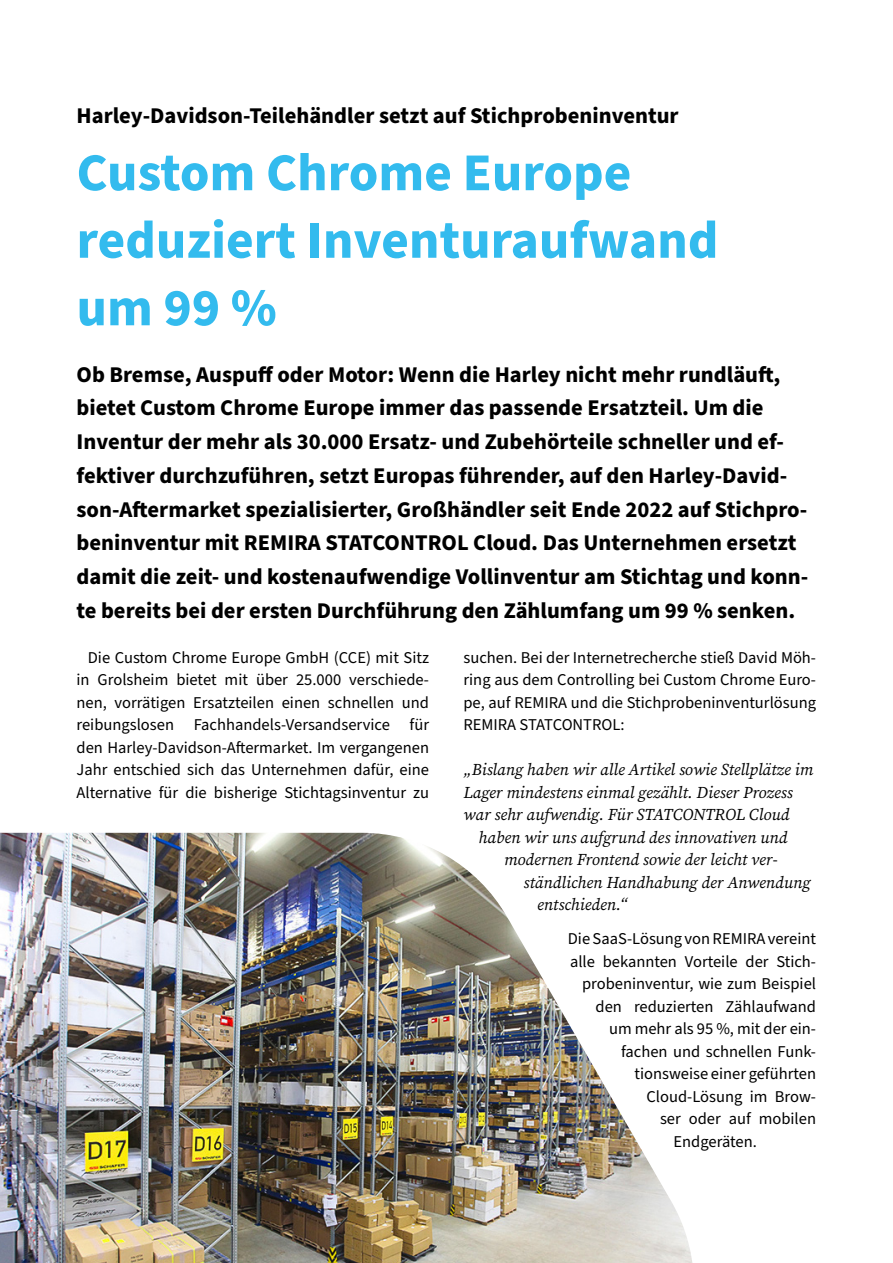
<style>
.page{position:relative;width:893px;height:1263px;background:#fff}
.page>*{position:absolute;margin:0;border:0;box-sizing:border-box;transform-origin:0 0}
.t1{font:700 53.25px/67.5px "Source Sans Pro";color:#3be}
.t2{font:700 22.5px/33.8px "Source Sans Pro";color:#000}
.t3{font:16.5px/22.5px "Source Sans Pro";color:#000;text-align:justify}
.t4{font:italic 16.5px "Source Serif Pro";color:#000}
</style>
<div class="page">
<img style="left:0;top:833px;width:692px;height:430px">
<h2 class="t2" style="left:77px;top:99px;width:604px">Harley-Davidson-Teilehändler setzt auf Stichprobeninventur</h2>
<h1 class="t1" style="left:77px;top:140px;width:643px">Custom Chrome Europe reduziert Inventuraufwand um 99 %</h1>
<p class="t2" style="left:77px;top:358px;width:733px">Ob Bremse, Auspuff oder Motor: Wenn die Harley nicht mehr rundläuft, bietet Custom Chrome Europe immer das passende Ersatzteil. Um die Inventur der mehr als 30.000 Ersatz- und Zubehörteile schneller und ef&shy;fektiver durchzuführen, setzt Europas führender, auf den Harley-David&shy;son-Aftermarket spezialisierter, Großhändler seit Ende 2022 auf Stichpro&shy;beninventur mit REMIRA STATCONTROL Cloud. Das Unternehmen ersetzt damit die zeit- und kostenaufwendige Vollinventur am Stichtag und konn&shy;te bereits bei der ersten Durchführung den Zählumfang um 99 % senken.</p>
<p class="t3" style="left:77px;top:647px;width:354px;text-indent:11px">Die Custom Chrome Europe GmbH (CCE) mit Sitz in Grolsheim bietet mit über 25.000 verschiede&shy;nen, vorrätigen Ersatzteilen einen schnellen und reibungslosen Fachhandels-Versandservice für den Harley-Davidson-Aftermarket. Im vergangenen Jahr entschied sich das Unternehmen dafür, eine Alternative für die bisherige Stichtagsinventur zu</p>
<p class="t3" style="left:463px;top:647px;width:354px">suchen. Bei der Internetrecherche stieß David Möh&shy;ring aus dem Controlling bei Custom Chrome Euro&shy;pe, auf REMIRA und die Stichprobeninventurlösung REMIRA STATCONTROL:</p>
<p class="t4" style="left:463px;top:759px;width:351px">„Bislang haben wir alle Artikel sowie Stellplätze im</p>
<p class="t4" style="left:463px;top:781px;width:331px">Lager mindestens einmal gezählt. Dieser Prozess</p>
<p class="t4" style="left:463px;top:804px;width:327px">war sehr aufwendig. Für STATCONTROL Cloud</p>
<p class="t4" style="left:479px;top:826px;width:310px">haben wir uns aufgrund des innovativen und</p>
<p class="t4" style="left:504px;top:849px;width:275px">modernen Frontend sowie der leicht ver-</p>
<p class="t4" style="left:524px;top:871px;width:288px">ständlichen Handhabung der Anwendung</p>
<p class="t4" style="left:537px;top:894px;width:92px">entschieden.“</p>
<p class="t3" style="left:568px;top:928px;width:250px">Die SaaS-Lösung von REMIRA vereint</p>
<p class="t3" style="left:570px;top:950px;width:248px">alle bekannten Vorteile der Stich-</p>
<p class="t3" style="left:582px;top:973px;width:236px">probeninventur, wie zum Beispiel</p>
<p class="t3" style="left:596px;top:995px;width:222px">den reduzierten Zählaufwand</p>
<p class="t3" style="left:609px;top:1018px;width:209px">um mehr als 95 %, mit der ein-</p>
<p class="t3" style="left:621px;top:1040px;width:196px">fachen und schnellen Funk-</p>
<p class="t3" style="left:634px;top:1063px;width:183px">tionsweise einer geführten</p>
<p class="t3" style="left:646px;top:1085px;width:171px">Cloud-Lösung im Brow-</p>
<p class="t3" style="left:660px;top:1108px;width:157px">ser oder auf mobilen</p>
<p class="t3" style="left:673px;top:1130px;width:85px">Endgeräten.</p>
</div>
